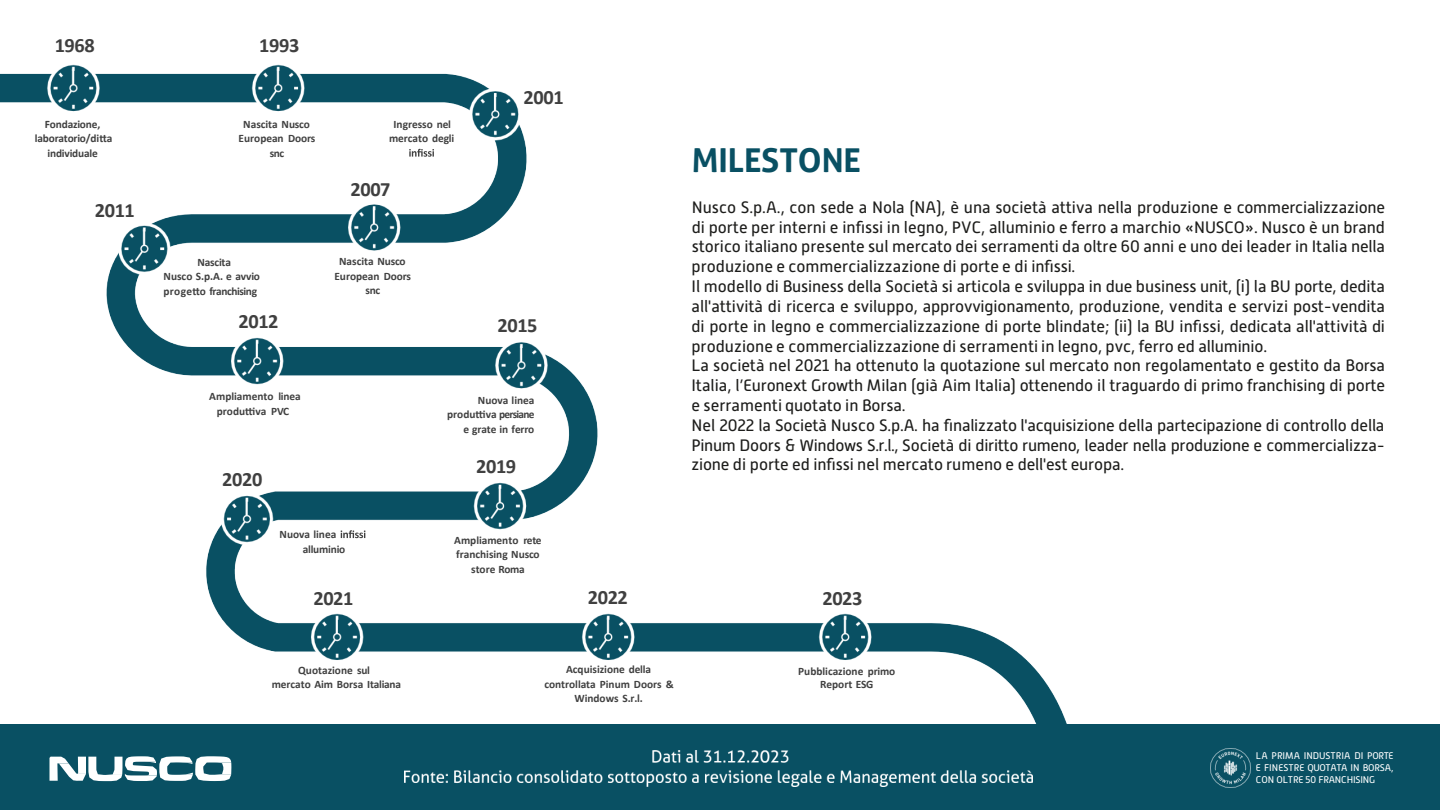
<style>
.page{position:relative;width:1440px;height:810px;background:#fff}
.page>*{position:absolute;margin:0;border:0;box-sizing:border-box;transform-origin:0 0}
.t1{font:700 33px "Aller";letter-spacing:-.005em;color:#095063}
.t2{font:700 20.4px "Calibri";letter-spacing:-.02em;color:#404040}
.t3{font:16.5px/19.8px "Alwyn New";letter-spacing:-.005em;color:#1d1d1b}
.t4{font:700 11.4px/14.5px "Calibri";letter-spacing:-.005em;color:#404040;text-align:center}
.t5{font:9.75px/11.7px "Alwyn New";letter-spacing:-.015em;color:#fff;text-align:justify}
</style>
<div class="page">
<img style="left:0;top:64px;width:1067px;height:660px">
<svg style="left:341px;top:530px;width:24px;height:8px"></svg>
<svg style="left:409px;top:149px;width:25px;height:8px"></svg>
<div style="left:0;top:724px;width:1440px;height:86px;background:#095063"></div>
<img style="left:404px;top:751px;width:628px;height:36px">
<svg style="left:49px;top:756px;width:182px;height:25px"></svg>
<img style="left:1211px;top:748px;width:39px;height:40px">
<p class="t2" style="left:55px;top:31px;width:42px">1968</p>
<p class="t2" style="left:259px;top:31px;width:42px">1993</p>
<p class="t4" style="left:35px;top:116px;width:79px">Fondazione, laboratorio/ditta individuale</p>
<p class="t4" style="left:239px;top:116px;width:78px">Nascita Nusco<br>European Doors snc</p>
<p class="t2" style="left:95px;top:195px;width:42px">2011</p>
<p class="t4" style="left:163px;top:254px;width:98px">Nascita<br>Nusco S.p.A. e avvio progetto franchising</p>
<p class="t4" style="left:389px;top:116px;width:67px">Ingresso nel mercato degli</p>
<p class="t2" style="left:350px;top:175px;width:42px">2007</p>
<p class="t4" style="left:334px;top:254px;width:78px">Nascita Nusco<br>European Doors snc</p>
<p class="t2" style="left:524px;top:82px;width:42px">2001</p>
<p class="t2" style="left:238px;top:307px;width:42px">2012</p>
<p class="t2" style="left:498px;top:311px;width:42px">2015</p>
<p class="t4" style="left:209px;top:389px;width:93px;line-height:15px">Ampliamento linea produttiva PVC</p>
<p class="t4" style="left:447px;top:392px;width:89px;text-align:right">Nuova linea produttiva persiane e grate in ferro</p>
<p class="t2" style="left:222px;top:465px;width:42px">2020</p>
<p class="t4" style="left:303px;top:527px;width:44px;line-height:15px;text-align:left;text-indent:-23px">Nuova linea alluminio</p>
<p class="t2" style="left:476px;top:452px;width:42px">2019</p>
<p class="t4" style="left:454px;top:533px;width:89px">Ampliamento rete franchising Nusco store Roma</p>
<p class="t2" style="left:313px;top:583px;width:42px">2021</p>
<p class="t2" style="left:588px;top:583px;width:42px">2022</p>
<h1 class="t1" style="left:692px;top:140px;width:171px">MILESTONE</h1>
<p class="t3" style="left:691px;top:197px;width:695px">Nusco S.p.A., con sede a Nola (NA), è una società attiva nella produzione e commercializzazione di porte per interni e infissi in legno, PVC, alluminio e ferro a marchio «NUSCO». Nusco è un brand storico italiano presente sul mercato dei serramenti da oltre 60 anni e uno dei leader in Italia nella produzione e commercializzazione di porte e di infissi.<br>Il modello di Business della Società si articola e sviluppa in due business unit, (i) la BU porte, dedita all'attività di ricerca e sviluppo, approvvigionamento, produzione, vendita e servizi post-vendita di porte in legno e commercializzazione di porte blindate; (ii) la BU infissi, dedicata all'attività di produzione e commercializzazione di serramenti in legno, pvc, ferro ed alluminio.<br>La società nel 2021 ha ottenuto la quotazione sul mercato non regolamentato e gestito da Borsa Italia, l’Euronext Growth Milan (già Aim Italia) ottenendo il traguardo di primo franchising di porte e serramenti quotato in Borsa.<br>Nel 2022 la Società Nusco S.p.A. ha finalizzato l'acquisizione della partecipazione di controllo della Pinum Doors &amp; Windows S.r.l., Società di diritto rumeno, leader nella produzione e commercializza&shy;zione di porte ed infissi nel mercato rumeno e dell'est europa.</p>
<p class="t2" style="left:822px;top:584px;width:42px">2023</p>
<p class="t4" style="left:272px;top:663px;width:131px">Quotazione sul<br>mercato Aim Borsa Italiana</p>
<p class="t4" style="left:544px;top:662px;width:131px">Acquisizione della controllata Pinum Doors &amp;<br>Windows S.r.l.</p>
<p class="t4" style="left:798px;top:664px;width:99px;line-height:13.5px">Pubblicazione primo<br>Report ESG</p>
<p class="t5" style="left:1256px;top:750px;width:139px">LA PRIMA INDUSTRIA DI PORTE E FINESTRE QUOTATA IN BORSA, CON OLTRE 50 FRANCHISING</p>
</div>
